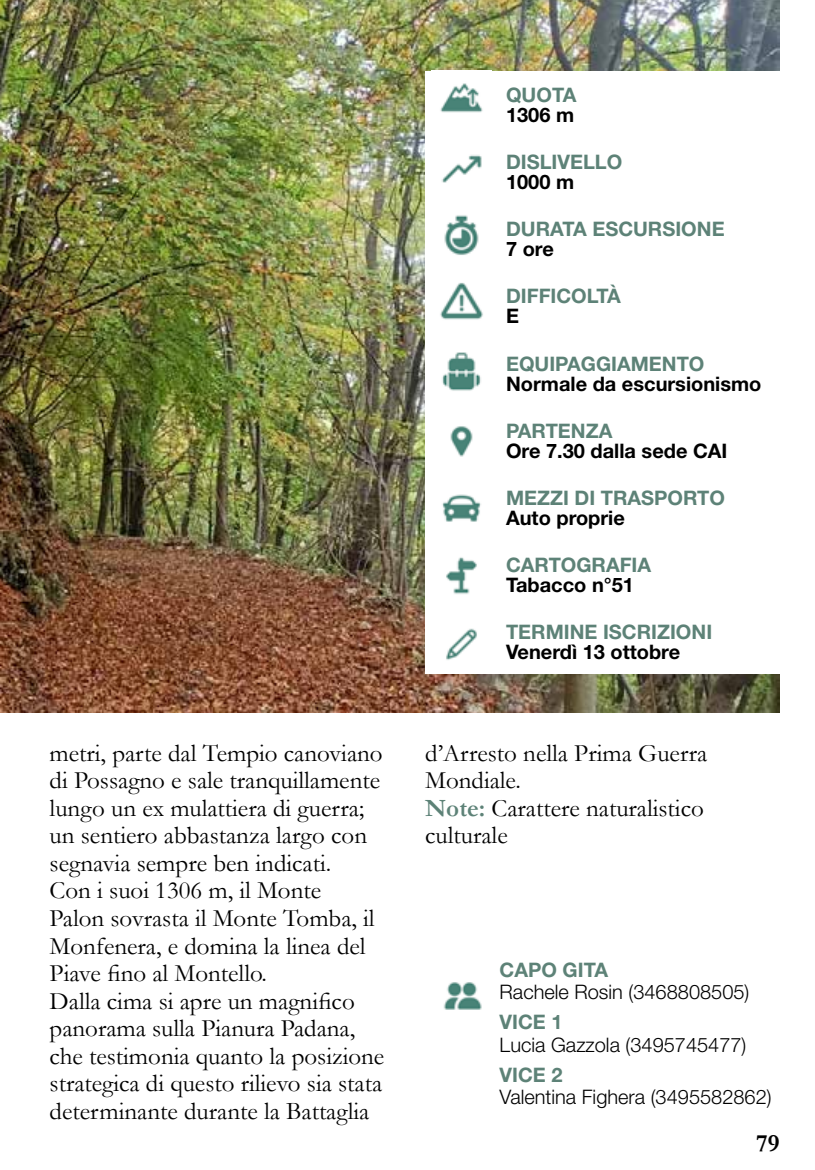
<style>
.page{position:relative;width:815px;height:1170px;background:#fff}
.page>*{position:absolute;margin:0;border:0;box-sizing:border-box;transform-origin:0 0}
.t1{font:25px/27.5px "Garamond";color:#000}
.t2{font:700 25px "Garamond";color:#000}
.t3{font:700 20px "Helvetica Neue LT Std";color:#5d8277}
.t4{font:700 20px "Helvetica Neue LT Std";color:#000}
.t5{font:300 20px "Helvetica Neue LT Std";color:#000}
.s1{font-weight:700;color:#5d8277}
</style>
<div class="page">
<img style="left:0;top:0;width:780px;height:712px">
<div style="left:425px;top:71px;width:362px;height:602px;background:#fff"></div>
<img style="left:440px;top:83px;width:43px;height:30px">
<img style="left:441px;top:155px;width:41px;height:28px">
<img style="left:444px;top:215px;width:35px;height:40px">
<img style="left:442px;top:494px;width:39px;height:28px">
<img style="left:442px;top:352px;width:39px;height:39px">
<img style="left:440px;top:282px;width:43px;height:38px">
<img style="left:450px;top:426px;width:23px;height:31px">
<img style="left:446px;top:557px;width:31px;height:37px">
<img style="left:446px;top:628px;width:31px;height:32px">
<img style="left:443px;top:982px;width:39px;height:28px">
<p class="t3" style="left:506px;top:82px;width:72px">QUOTA</p>
<p class="t4" style="left:506px;top:102px;width:70px">1306 m</p>
<p class="t3" style="left:506px;top:149px;width:118px">DISLIVELLO</p>
<p class="t4" style="left:506px;top:169px;width:70px">1000 m</p>
<p class="t3" style="left:506px;top:216px;width:220px">DURATA ESCURSIONE</p>
<p class="t4" style="left:506px;top:236px;width:49px">7 ore</p>
<p class="t3" style="left:506px;top:284px;width:116px">DIFFICOLTÀ</p>
<p class="t4" style="left:506px;top:304px;width:14px">E</p>
<p class="t3" style="left:506px;top:351px;width:200px">EQUIPAGGIAMENTO</p>
<p class="t4" style="left:506px;top:371px;width:257px">Normale da escursionismo</p>
<p class="t3" style="left:506px;top:418px;width:108px">PARTENZA</p>
<p class="t4" style="left:506px;top:438px;width:223px">Ore 7.30 dalla sede CAI</p>
<p class="t3" style="left:506px;top:485px;width:220px">MEZZI DI TRASPORTO</p>
<p class="t4" style="left:506px;top:505px;width:120px">Auto proprie</p>
<p class="t3" style="left:506px;top:552px;width:147px">CARTOGRAFIA</p>
<p class="t4" style="left:506px;top:572px;width:130px">Tabacco n°51</p>
<p class="t3" style="left:506px;top:620px;width:208px">TERMINE ISCRIZIONI</p>
<p class="t4" style="left:506px;top:640px;width:176px">Venerdì 13 ottobre</p>
<p class="t1" style="left:50px;top:738px;width:336px">metri, parte dal Tempio canoviano di Possagno e sale tranquillamente lungo un ex mulattiera di guerra; un sentiero abbastanza largo con segnavia sempre ben indicati.<br>Con i suoi 1306 m, il Monte<br>Palon sovrasta il Monte Tomba, il<br>Monfenera, e domina la linea del<br>Piave fino al Montello.<br>Dalla cima si apre un magnifico panorama sulla Pianura Padana, che testimonia quanto la posizione strategica di questo rilievo sia stata determinante durante la Battaglia</p>
<p class="t1" style="left:425px;top:738px;width:284px">d’Arresto nella Prima Guerra<br>Mondiale.<br><span class="s1">Note:</span> Carattere naturalistico culturale</p>
<p class="t3" style="left:500px;top:957px;width:110px">CAPO GITA</p>
<p class="t5" style="left:500px;top:979px;width:251px">Rachele Rosin (3468808505)</p>
<p class="t3" style="left:500px;top:1009px;width:64px">VICE 1</p>
<p class="t5" style="left:500px;top:1032px;width:248px">Lucia Gazzola (3495745477)</p>
<p class="t3" style="left:500px;top:1062px;width:64px">VICE 2</p>
<p class="t5" style="left:500px;top:1084px;width:274px">Valentina Fighera (3495582862)</p>
<p class="t2" style="left:756px;top:1125px;width:25px">79</p>
</div>
